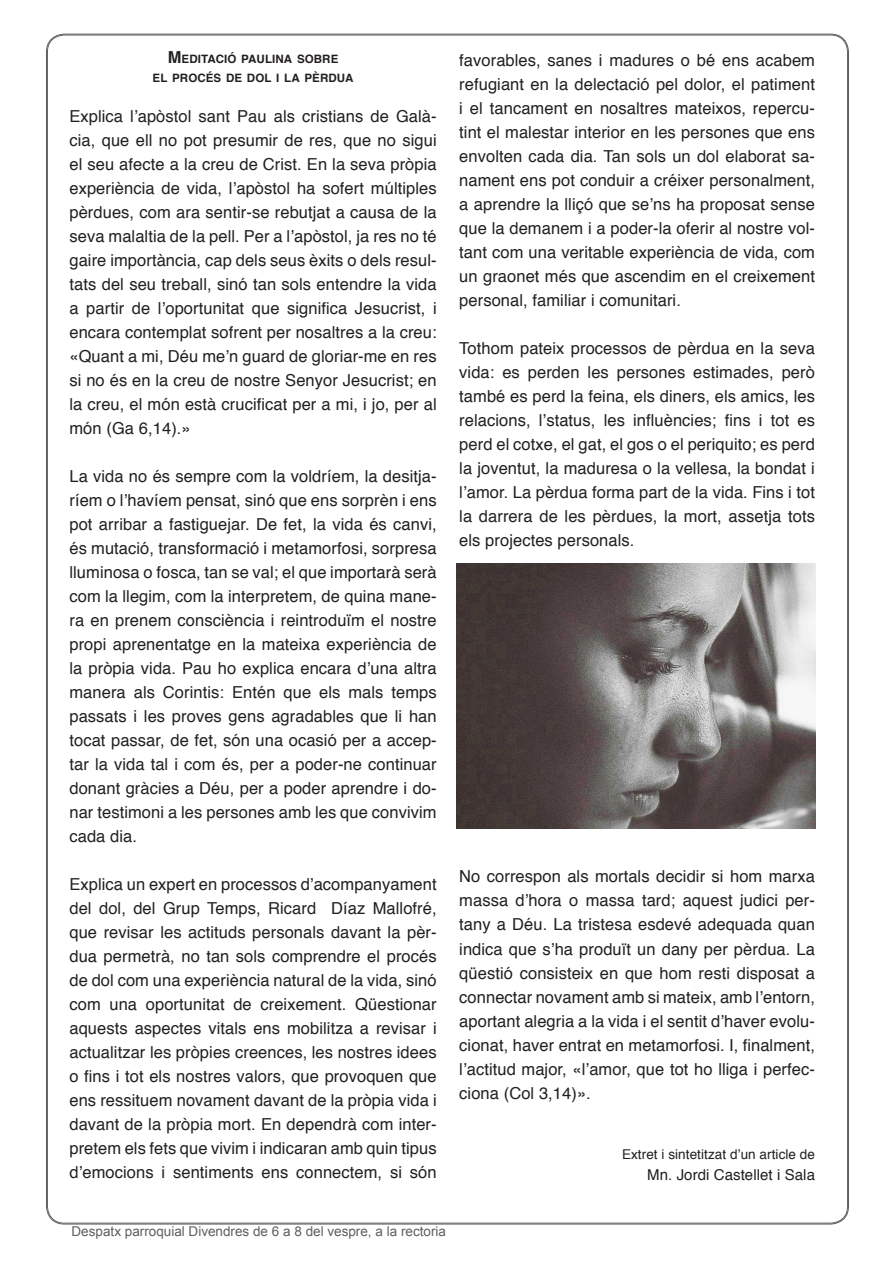
<style>
.page{position:relative;width:893px;height:1263px;background:#fff}
.page>*{position:absolute;margin:0;border:0;box-sizing:border-box;transform-origin:0 0}
.t1{font:16.5px/24px "Helvetica";letter-spacing:.005em;color:#231f20;text-align:justify}
.t2{font:15px "Helvetica";letter-spacing:.005em;color:#231f20}
.t3{font:13.5px "Arial";color:#5f5f62}
.t4{font:13.5px "Helvetica";letter-spacing:.005em;color:#231f20}
.t5{font:700 11.55px "Helvetica";letter-spacing:.005em;color:#231f20}
.s1{font-size:16.5px}
</style>
<div class="page">
<img style="left:457px;top:563px;width:358px;height:265px">
<p class="t5" style="left:168px;top:49px;width:172px"><span class="s1">M</span>EDITACIÓ PAULINA SOBRE</p>
<p class="t5" style="left:153px;top:69px;width:203px">EL PROCÉS DE DOL I LA PÈRDUA</p>
<p class="t1" style="left:69px;top:105px;width:369px">Explica l’apòstol sant Pau als cristians de Galà&shy;cia, que ell no pot presumir de res, que no sigui el seu afecte a la creu de Crist. En la seva pròpia experiència de vida, l’apòstol ha sofert múltiples pèrdues, com ara sentir-se rebutjat a causa de la seva malaltia de la pell. Per a l’apòstol, ja res no té gaire importància, cap dels seus èxits o dels resul&shy;tats del seu treball, sinó tan sols entendre la vida a partir de l’oportunitat que significa Jesucrist, i encara contemplat sofrent per nosaltres a la creu: «Quant a mi, Déu me’n guard de gloriar-me en res si no és en la creu de nostre Senyor Jesucrist; en la creu, el món està crucificat per a mi, i jo, per al món (Ga 6,14).»</p>
<p class="t1" style="left:69px;top:465px;width:369px">La vida no és sempre com la voldríem, la desitja&shy;ríem o l’havíem pensat, sinó que ens sorprèn i ens pot arribar a fastiguejar. De fet, la vida és canvi, és mutació, transformació i metamorfosi, sorpresa lluminosa o fosca, tan se val; el que importarà serà com la llegim, com la interpretem, de quina mane&shy;ra en prenem consciència i reintroduïm el nostre propi aprenentatge en la mateixa experiència de la pròpia vida. Pau ho explica encara d’una altra manera als Corintis: Entén que els mals temps passats i les proves gens agradables que li han tocat passar, de fet, són una ocasió per a accep&shy;tar la vida tal i com és, per a poder-ne continuar donant gràcies a Déu, per a poder aprendre i do&shy;nar testimoni a les persones amb les que convivim cada dia.</p>
<p class="t1" style="left:69px;top:873px;width:369px">Explica un expert en processos d’acompanyament del dol, del Grup Temps, Ricard Díaz Mallofré, que revisar les actituds personals davant la pèr&shy;dua permetrà, no tan sols comprendre el procés de dol com una experiència natural de la vida, sinó com una oportunitat de creixement. Qüestionar aquests aspectes vitals ens mobilitza a revisar i actualitzar les pròpies creences, les nostres idees o fins i tot els nostres valors, que provoquen que ens ressituem novament davant de la pròpia vida i davant de la pròpia mort. En dependrà com inter&shy;pretem els fets que vivim i indicaran amb quin tipus d’emocions i sentiments ens connectem, si són</p>
<p class="t1" style="left:459px;top:49px;width:357px">favorables, sanes i madures o bé ens acabem refugiant en la delectació pel dolor, el patiment i el tancament en nosaltres mateixos, repercu&shy;tint el malestar interior en les persones que ens envolten cada dia. Tan sols un dol elaborat sa&shy;nament ens pot conduir a créixer personalment, a aprendre la lliçó que se’ns ha proposat sense que la demanem i a poder-la oferir al nostre vol&shy;tant com una veritable experiència de vida, com un graonet més que ascendim en el creixement personal, familiar i comunitari.</p>
<p class="t1" style="left:459px;top:337px;width:357px">Tothom pateix processos de pèrdua en la seva vida: es perden les persones estimades, però també es perd la feina, els diners, els amics, les relacions, l’status, les influències; fins i tot es perd el cotxe, el gat, el gos o el periquito; es perd la joventut, la maduresa o la vellesa, la bondat i l’amor. La pèrdua forma part de la vida. Fins i tot la darrera de les pèrdues, la mort, assetja tots els projectes personals.</p>
<p class="t1" style="left:459px;top:865px;width:357px">No correspon als mortals decidir si hom marxa massa d’hora o massa tard; aquest judici per&shy;tany a Déu. La tristesa esdevé adequada quan indica que s’ha produït un dany per pèrdua. La qüestió consisteix en que hom resti disposat a connectar novament amb si mateix, amb l’entorn, aportant alegria a la vida i el sentit d’haver evolu&shy;cionat, haver entrat en metamorfosi. I, finalment, l’actitud major, «l’amor, que tot ho lliga i perfec&shy;ciona (Col 3,14)».</p>
<p class="t4" style="left:622px;top:1144px;width:194px">Extret i sintetitzat d’un article de</p>
<p class="t2" style="left:647px;top:1163px;width:169px">Mn. Jordi Castellet i Sala</p>
<p class="t3" style="left:72px;top:1222px;width:376px">Despatx parroquial Divendres de 6 a 8 del vespre, a la rectoria</p>
</div>
